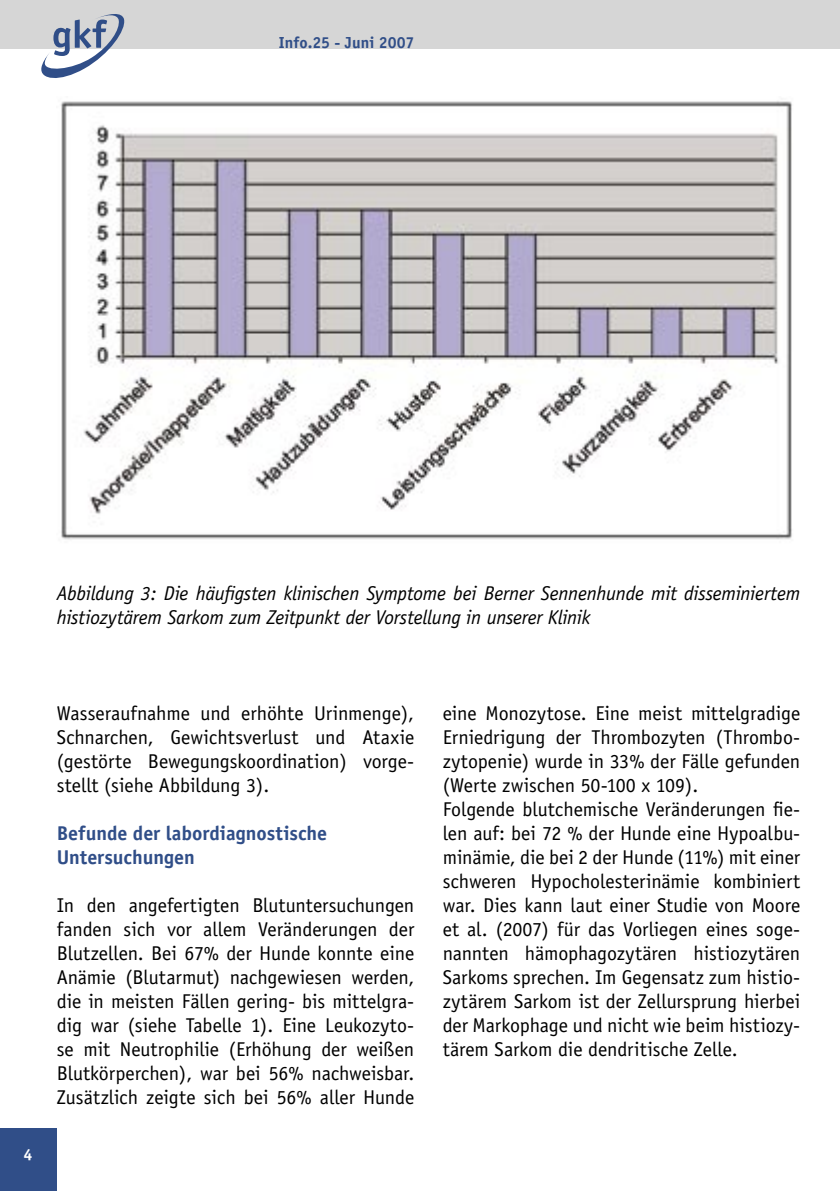
<style>
.page{position:relative;width:840px;height:1191px;background:#fff}
.page>*{position:absolute;margin:0;border:0;box-sizing:border-box;transform-origin:0 0}
.brot{font:20px/24px "Officina Sans";letter-spacing:-.005em;color:#000;text-align:justify}
.brot_italic{font:italic 20px/24px "Officina Sans";letter-spacing:-.01em;color:#000}
.brot_bold_blau{font:700 20px "Officina Sans";color:#304e88}
.paginierung{font:700 16px "Officina Sans";letter-spacing:.005em;color:#304e88}
.seitenzahl{font:700 16px "Officina Sans";color:#fff}
</style>
<div class="page">
<div style="left:0;top:0;width:839px;height:48px;background:#d6d6d6"></div>
<svg style="left:41px;top:14px;width:85px;height:64px"></svg>
<div style="left:0;top:1128px;width:57px;height:63px;background:#304e88"></div>
<hr style="left:839px;top:0;width:1px;height:48px;background:#d6d6d6">
<img style="left:61px;top:101px;width:731px;height:439px">
<p class="paginierung" style="left:279px;top:33px;width:137px">Info.25 - Juni 2007</p>
<p class="brot_italic" style="left:57px;top:581px;width:744px">Abbildung 3: Die häufigsten klinischen Symptome bei Berner Sennenhunde mit disseminiertem histiozytärem Sarkom zum Zeitpunkt der Vorstellung in unserer Klinik</p>
<p class="seitenzahl" style="left:23px;top:1144px;width:10px">4</p>
<p class="brot" style="left:57px;top:701px;width:359px">Wasseraufnahme und erhöhte Urinmenge), Schnarchen, Gewichtsverlust und Ataxie (gestörte Bewegungskoordination) vorge&shy;stellt (siehe Abbildung 3).</p>
<p class="brot_bold_blau" style="left:57px;top:821px;width:272px">Befunde der labordiagnostische</p>
<p class="brot_bold_blau" style="left:57px;top:845px;width:140px">Untersuchungen</p>
<p class="brot" style="left:57px;top:893px;width:359px">In den angefertigten Blutuntersuchungen fanden sich vor allem Veränderungen der Blutzellen. Bei 67% der Hunde konnte eine Anämie (Blutarmut) nachgewiesen werden, die in meisten Fällen gering- bis mittelgra&shy;dig war (siehe Tabelle 1). Eine Leukozyto&shy;se mit Neutrophilie (Erhöhung der weißen Blutkörperchen), war bei 56% nachweisbar.<br>Zusätzlich zeigte sich bei 56% aller Hunde</p>
<p class="brot" style="left:442px;top:701px;width:359px">eine Monozytose. Eine meist mittelgradige Erniedrigung der Thrombozyten (Thrombo&shy;zytopenie) wurde in 33% der Fälle gefunden (Werte zwischen 50-100 x 109).</p>
<p class="brot" style="left:442px;top:797px;width:359px">Folgende blutchemische Veränderungen fie&shy;len auf: bei 72 % der Hunde eine Hypoalbu&shy;minämie, die bei 2 der Hunde (11%) mit einer schweren Hypocholesterinämie kombiniert war. Dies kann laut einer Studie von Moore et al. (2007) für das Vorliegen eines soge&shy;nannten hämophagozytären histiozytären Sarkoms sprechen. Im Gegensatz zum histio&shy;zytärem Sarkom ist der Zellursprung hierbei der Markophage und nicht wie beim histiozy&shy;tärem Sarkom die dendritische Zelle.</p>
</div>
